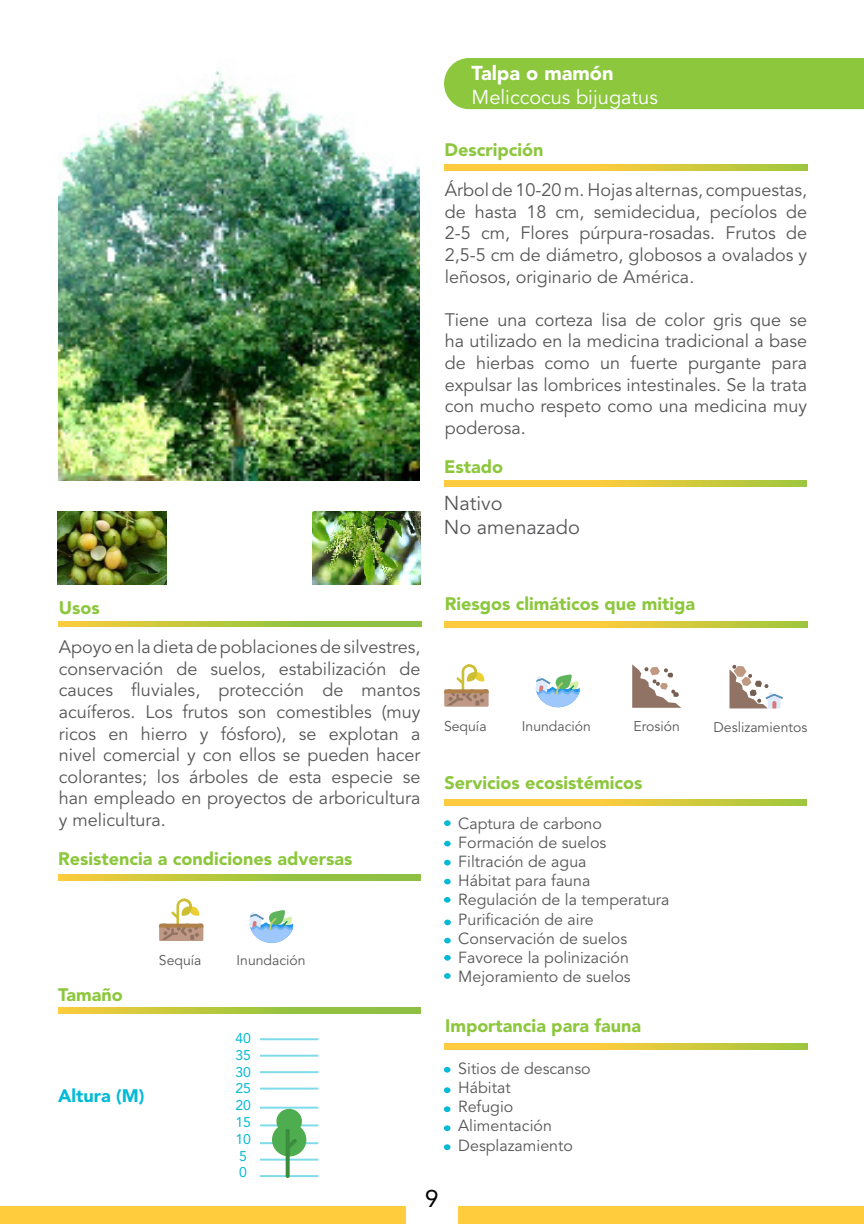
<style>
.page{position:relative;width:864px;height:1224px;background:#fff}
.page>*{position:absolute;margin:0;border:0;box-sizing:border-box;transform-origin:0 0}
.t1{font:24px "Avenir LT Std";color:#000}
.t2{font:20px "Avenir LT Std";color:#fff}
.t3{font:20px/24px "Avenir LT Std";color:#57585a}
.t4{font:900 20px "Avenir LT Std";color:#fff}
.t5{font:18px/21.6px "Avenir LT Std";color:#575757;text-align:justify}
.t6{font:900 18px "Avenir LT Std";color:#8cc73d}
.t7{font:900 18px "Avenir LT Std";color:#03bad6}
.t8{font:16px/19.2px "Avenir LT Std";color:#575757}
.t9{font:16px/19.2px "Avenir LT Std";color:#57585a}
.t10{font:14px "Avenir LT Std";color:#575757}
.t11{font:14px/16.8px "Avenir LT Std";color:#03bad6}
</style>
<div class="page">
<div style="left:0;top:1207px;width:864px;height:17px;background:#ffcc3d"></div>
<div style="left:406px;top:1171px;width:52px;height:53px;background:#fff"></div>
<hr style="left:260px;top:1038px;width:58px;height:2px;background:#03bad6">
<hr style="left:260px;top:1055px;width:58px;height:2px;background:#03bad6">
<hr style="left:260px;top:1071px;width:58px;height:2px;background:#03bad6">
<hr style="left:260px;top:1088px;width:58px;height:2px;background:#03bad6">
<hr style="left:260px;top:1107px;width:58px;height:2px;background:#03bad6">
<hr style="left:260px;top:1124px;width:58px;height:2px;background:#03bad6">
<hr style="left:260px;top:1142px;width:58px;height:2px;background:#03bad6">
<hr style="left:260px;top:1159px;width:58px;height:2px;background:#03bad6">
<hr style="left:260px;top:1175px;width:58px;height:2px;background:#03bad6">
<div style="left:444px;top:58px;width:420px;height:51px;background:#8cc73d"></div>
<svg style="left:286px;top:1129px;width:4px;height:49px"></svg>
<svg style="left:270px;top:1107px;width:38px;height:51px"></svg>
<img style="left:58px;top:71px;width:362px;height:409px">
<img style="left:58px;top:511px;width:108px;height:74px">
<img style="left:312px;top:511px;width:109px;height:74px">
<svg style="left:445px;top:165px;width:362px;height:5px;background:#e1c93e"></svg>
<svg style="left:444px;top:664px;width:45px;height:43px"></svg>
<svg style="left:535px;top:675px;width:45px;height:33px"></svg>
<svg style="left:632px;top:664px;width:49px;height:44px"></svg>
<svg style="left:729px;top:664px;width:54px;height:45px"></svg>
<svg style="left:444px;top:1067px;width:6px;height:6px"></svg>
<svg style="left:444px;top:1087px;width:6px;height:6px"></svg>
<svg style="left:444px;top:1106px;width:6px;height:6px"></svg>
<svg style="left:444px;top:1125px;width:6px;height:6px"></svg>
<svg style="left:444px;top:481px;width:362px;height:6px;background:#e2c93e"></svg>
<svg style="left:445px;top:621px;width:362px;height:6px;background:#e2c93e"></svg>
<svg style="left:444px;top:799px;width:362px;height:6px;background:#e2c93e"></svg>
<svg style="left:445px;top:1044px;width:362px;height:6px;background:#e2c93e"></svg>
<div style="left:444px;top:820px;width:7px;height:6px;background:#03bad6;border-radius:50%"></div>
<svg style="left:444px;top:841px;width:7px;height:5px"></svg>
<svg style="left:444px;top:860px;width:7px;height:5px"></svg>
<svg style="left:444px;top:879px;width:7px;height:5px"></svg>
<div style="left:444px;top:897px;width:7px;height:6px;background:#03bad6;border-radius:50%"></div>
<svg style="left:444px;top:920px;width:7px;height:5px"></svg>
<svg style="left:444px;top:938px;width:7px;height:5px"></svg>
<svg style="left:59px;top:621px;width:362px;height:6px;background:#b5c53f"></svg>
<svg style="left:58px;top:875px;width:362px;height:5px;background:#b4c53f"></svg>
<svg style="left:159px;top:899px;width:44px;height:42px"></svg>
<svg style="left:249px;top:910px;width:44px;height:33px"></svg>
<svg style="left:58px;top:1008px;width:362px;height:6px;background:#b4c53f"></svg>
<svg style="left:444px;top:1144px;width:6px;height:6px"></svg>
<div style="left:444px;top:955px;width:7px;height:6px;background:#03bad6;border-radius:50%"></div>
<div style="left:444px;top:973px;width:7px;height:6px;background:#03bad6;border-radius:50%"></div>
<p class="t4" style="left:472px;top:61px;width:144px">Talpa o mamón</p>
<p class="t2" style="left:472px;top:86px;width:188px">Meliccocus bijugatus</p>
<p class="t6" style="left:445px;top:139px;width:101px">Descripción</p>
<p class="t5" style="left:445px;top:180px;width:364px">Árbol de 10-20 m. Hojas alternas, compuestas, de hasta 18 cm, semidecidua, pecíolos de 2-5 cm, Flores púrpura-rosadas. Frutos de 2,5-5 cm de diámetro, globosos a ovalados y leñosos, originario de América.</p>
<p class="t5" style="left:445px;top:309px;width:364px">Tiene una corteza lisa de color gris que se ha utilizado en la medicina tradicional a base de hierbas como un fuerte purgante para expulsar las lombrices intestinales. Se la trata con mucho respeto como una medicina muy poderosa.</p>
<p class="t6" style="left:444px;top:456px;width:60px">Estado</p>
<p class="t3" style="left:444px;top:491px;width:137px">Nativo<br>No amenazado</p>
<p class="t6" style="left:59px;top:597px;width:42px">Usos</p>
<p class="t5" style="left:59px;top:637px;width:363px">Apoyo en la dieta de poblaciones de silvestres, conservación de suelos, estabilización de cauces fluviales, protección de mantos acuíferos. Los frutos son comestibles (muy ricos en hierro y fósforo), se explotan a nivel comercial y con ellos se pueden hacer colorantes; los árboles de esta especie se han empleado en proyectos de arboricultura y melicultura.</p>
<p class="t6" style="left:58px;top:848px;width:296px">Resistencia a condiciones adversas</p>
<p class="t6" style="left:58px;top:984px;width:66px">Tamaño</p>
<p class="t7" style="left:58px;top:1085px;width:88px">Altura (M)</p>
<p class="t10" style="left:159px;top:952px;width:44px">Sequía</p>
<p class="t10" style="left:237px;top:952px;width:71px">Inundación</p>
<p class="t11" style="left:235px;top:1030px;width:17px">40<br>35<br>30<br>25<br>20<br>15<br>10<br>5<br>0</p>
<p class="t6" style="left:445px;top:592px;width:252px">Riesgos climáticos que mitiga</p>
<p class="t10" style="left:444px;top:718px;width:44px">Sequía</p>
<p class="t10" style="left:522px;top:718px;width:71px">Inundación</p>
<p class="t10" style="left:633px;top:718px;width:48px">Erosión</p>
<p class="t10" style="left:714px;top:719px;width:95px">Deslizamientos</p>
<p class="t6" style="left:444px;top:772px;width:199px">Servicios ecosistémicos</p>
<p class="t9" style="left:458px;top:814px;width:150px">Captura de carbono<br>Formación de suelos</p>
<p class="t8" style="left:458px;top:852px;width:213px">Filtración de agua<br>Hábitat para fauna<br>Regulación de la temperatura<br>Purificación de aire<br>Conservación de suelos<br>Favorece la polinización<br>Mejoramiento de suelos</p>
<p class="t6" style="left:445px;top:1015px;width:198px">Importancia para fauna</p>
<p class="t8" style="left:458px;top:1059px;width:134px">Sitios de descanso<br>Hábitat<br>Refugio<br>Alimentación<br>Desplazamiento</p>
<h1 class="t1" style="left:425px;top:1185px;width:15px">9</h1>
</div>
